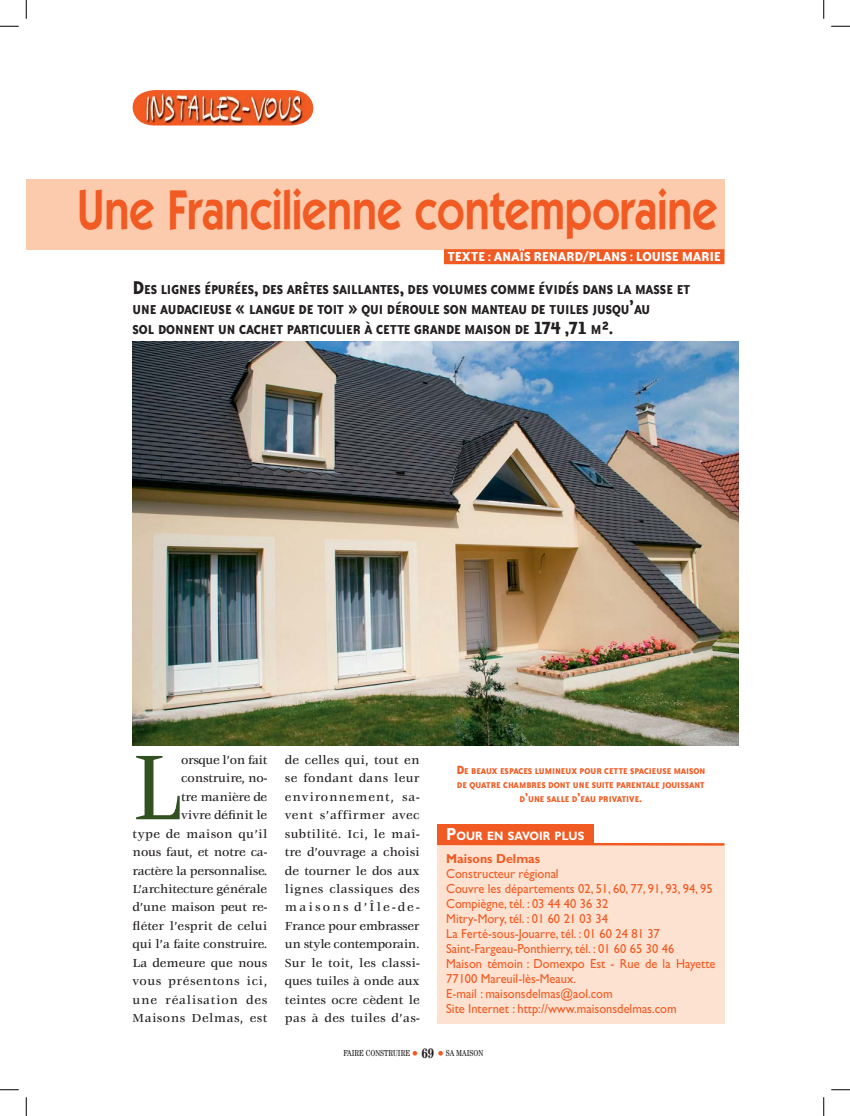
<style>
.page{position:relative;width:850px;height:1116px;background:#fff}
.page>*{position:absolute;margin:0;border:0;box-sizing:border-box;transform-origin:0 0}
.t1{font:500 101.12px "Veljovic";color:#325120;scale:.8 1}
.t2{font:600 56.25px "Itc Kabel";color:#f15a22;scale:.8 1}
.t3{font:700 15px "Bailey Sans ITC";letter-spacing:-.015em;color:#fff}
.t4{font:700 14.88px/20px "Bailey Sans ITC";color:#231f20;scale:.95 1}
.t5{font:13.12px/15px "Gill Sans";color:#f15a22;scale:.95 1}
.t6{font:700 13.12px "Gill Sans";color:#f15a22;scale:.95 1}
.t7{font:500 12.75px/18.4px "Veljovic";letter-spacing:-.01em;color:#231f20;text-align:right}
.t8{font:700 12.25px "Gill Sans";color:#fff;scale:.9 1}
.t9{font:700 9.62px/13.8px "Bailey Sans ITC";color:#f15a22;text-align:center}
.t10{font:condensed 8.75px "Century";color:#231f20;scale:.95 1}
.s1{font-size:21.25px}
.s2{font-size:13.75px}
.s3{font-size:17.5px}
.s4{font-size:13.75px;color:#f15a22}
.s5{font-weight:700;font-size:13.75px}
</style>
<div class="page">
<img style="left:133px;top:90px;width:180px;height:35px">
<div style="left:26px;top:179px;width:698px;height:70px;background:#fccaac"></div>
<div style="left:444px;top:249px;width:280px;height:15px;background:#f15a22"></div>
<img style="left:133px;top:342px;width:605px;height:404px">
<div style="left:437px;top:823px;width:157px;height:22px;background:#f15a22"></div>
<div style="left:437px;top:845px;width:287px;height:178px;background:#fee2d1"></div>
<svg style="left:437px;top:842px;width:288px;height:5px"></svg>
<svg style="left:0;top:25px;width:19px;height:2px"></svg>
<svg style="left:831px;top:25px;width:19px;height:2px"></svg>
<svg style="left:0;top:1089px;width:19px;height:1px"></svg>
<svg style="left:831px;top:1089px;width:19px;height:1px"></svg>
<svg style="left:25px;top:0;width:2px;height:19px"></svg>
<svg style="left:25px;top:1097px;width:2px;height:18px"></svg>
<svg style="left:823px;top:0;width:1px;height:19px"></svg>
<svg style="left:823px;top:1097px;width:1px;height:18px"></svg>
<h2 class="t2" style="left:77px;top:189px;width:802px">Une Francilienne contemporaine</h2>
<p class="t3" style="left:447px;top:252px;width:275px">TEXTE : ANAÏS RENARD/PLANS : LOUISE MARIE</p>
<p class="t4" style="left:133px;top:281px;width:589px"><span class="s1">D</span>ES LIGNES ÉPURÉES<span class="s1">,</span> DES ARÊTES SAILLANTES<span class="s1">,</span> DES VOLUMES COMME ÉVIDÉS DANS LA MASSE ET<br>UNE AUDACIEUSE <span class="s1">«</span> LANGUE DE TOIT <span class="s1">»</span> QUI DÉROULE SON MANTEAU DE TUILES JUSQU<span class="s1">’</span>AU<br>SOL DONNENT UN CACHET PARTICULIER À CETTE GRANDE MAISON DE <span class="s1">174 ,71</span> M<span class="s1">².</span></p>
<p class="t7" style="left:133px;top:751px;width:136px">orsque l’on fait construire, no-<br>tre manière de<br>vivre définit le<br>type de maison qu’il nous faut, et notre ca&shy;ractère la personnalise.<br>L’architecture générale d’une maison peut re&shy;fléter l’esprit de celui qui l’a faite construire.<br>La demeure que nous vous présentons ici, une réalisation des<br>Maisons Delmas, est</p>
<p class="t7" style="left:285px;top:751px;width:136px;text-align:justify">de celles qui, tout en se fondant dans leur environnement, sa&shy;vent s’affirmer avec subtilité. Ici, le maî&shy;tre d’ouvrage a choisi de tourner le dos aux lignes classiques des maisons d’Île-de-France pour embrasser un style contemporain.<br>Sur le toit, les classi&shy;ques tuiles à onde aux teintes ocre cèdent le pas à des tuiles d’as-</p>
<h1 class="t1" style="left:133px;top:747px;width:63px">L</h1>
<p class="t9" style="left:456px;top:765px;width:251px"><span class="s2">D</span>E BEAUX ESPACES LUMINEUX POUR CETTE SPACIEUSE MAISON<br>DE QUATRE CHAMBRES DONT UNE SUITE PARENTALE JOUISSANT<br>D<span class="s2">’</span>UNE SALLE D<span class="s2">’</span>EAU PRIVATIVE<span class="s2">.</span></p>
<p class="t8" style="left:446px;top:832px;width:155px"><span class="s3">P</span>OUR EN SAVOIR PLUS</p>
<p class="t6" style="left:446px;top:854px;width:100px">Maisons Delmas</p>
<p class="t5" style="left:446px;top:867px;width:285px">Constructeur régional<br>Couvre les départements 02, 51, 60, 77, 91, 93, 94, 95<br>Compiègne, tél. : 03 44 40 36 32<br>Mitry-Mory, tél. : 01 60 21 03 34<br>La Ferté-sous-Jouarre, tél. : 01 60 24 81 37<br>Saint-Fargeau-Ponthierry, tél. : 01 60 65 30 46<br>Maison témoin : Domexpo Est - Rue de la Hayette 77100 Mareuil-lès-Meaux.<br>E-mail : maisonsdelmas@aol.com<br>Site Internet : http://www.maisonsdelmas.com</p>
<p class="t10" style="left:343px;top:1050px;width:149px">FAIRE CONSTRUIRE <span class="s4">•</span> <span class="s5">69</span> <span class="s4">•</span> SA MAISON</p>
</div>
